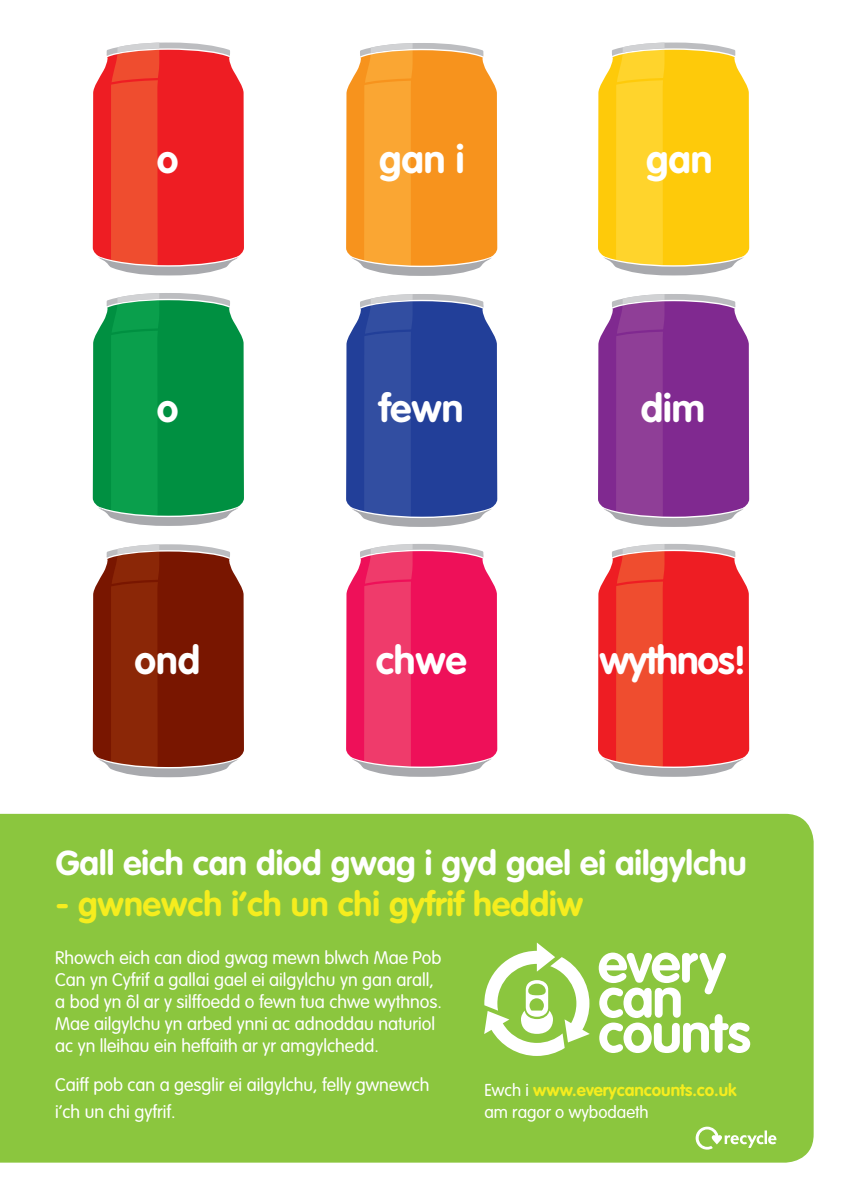
<style>
.page{position:relative;width:842px;height:1191px;background:#fff}
.page>*{position:absolute;margin:0;border:0;box-sizing:border-box;transform-origin:0 0}
.t1{font:700 39px "VAG Rounded";color:#fff}
.t2{font:700 39px "VAG Rounded";letter-spacing:-.03em;color:#fff}
.t3{font:700 34px "VAG Rounded";color:#fff}
.t4{font:700 34px "VAG Rounded";color:#f5ed1e}
.t5{font:300 18px/22px "VAG Rounded";color:#fff}
.t6{font:700 17px/22px "VAG Rounded";color:#f5ed1e}
.s1{font-weight:300;color:#fff}
</style>
<div class="page">
<div style="left:0;top:814px;width:814px;height:348px;background:#8bc63e"></div>
<svg style="left:599px;top:952px;width:151px;height:101px"></svg>
<svg style="left:484px;top:942px;width:106px;height:114px"></svg>
<svg style="left:696px;top:1126px;width:80px;height:23px"></svg>
<svg style="left:93px;top:43px;width:151px;height:232px;background:#ec403c"></svg>
<svg style="left:346px;top:43px;width:151px;height:233px;background:#f5a13a"></svg>
<svg style="left:598px;top:43px;width:151px;height:232px;background:#facf2c"></svg>
<svg style="left:598px;top:294px;width:151px;height:233px;background:#8f449b"></svg>
<svg style="left:346px;top:294px;width:151px;height:233px;background:#3d56a3"></svg>
<svg style="left:93px;top:293px;width:151px;height:233px;background:#1d9d57"></svg>
<svg style="left:346px;top:544px;width:151px;height:233px;background:#ec346e"></svg>
<svg style="left:93px;top:544px;width:151px;height:233px;background:#8a321d"></svg>
<svg style="left:598px;top:544px;width:151px;height:233px;background:#ec413d"></svg>
<h1 class="t1" style="left:157px;top:136px;width:23px">o</h1>
<h1 class="t1" style="left:379px;top:136px;width:87px">gan i</h1>
<h1 class="t1" style="left:646px;top:136px;width:68px">gan</h1>
<h1 class="t1" style="left:157px;top:385px;width:23px">o</h1>
<h1 class="t1" style="left:379px;top:385px;width:86px">fewn</h1>
<h1 class="t1" style="left:641px;top:385px;width:66px">dim</h1>
<h1 class="t1" style="left:135px;top:637px;width:67px">ond</h1>
<h1 class="t1" style="left:376px;top:637px;width:93px">chwe</h1>
<h1 class="t2" style="left:599px;top:637px;width:149px">wythnos!</h1>
<h2 class="t3" style="left:56px;top:842px;width:692px">Gall eich can diod gwag i gyd gael ei ailgylchu</h2>
<h2 class="t4" style="left:56px;top:883px;width:529px">- gwnewch i’ch un chi gyfrif heddiw</h2>
<p class="t5" style="left:55px;top:947px;width:388px">Rhowch eich can diod gwag mewn blwch Mae Pob Can yn Cyfrif a gallai gael ei ailgylchu yn gan arall, a bod yn ôl ar y silffoedd o fewn tua chwe wythnos.<br>Mae ailgylchu yn arbed ynni ac adnoddau naturiol ac yn lleihau ein heffaith ar yr amgylchedd.</p>
<p class="t5" style="left:55px;top:1071px;width:376px;line-height:27px">Caiff pob can a gesglir ei ailgylchu, felly gwnewch i’ch un chi gyfrif.</p>
<p class="t6" style="left:484px;top:1079px;width:254px"><span class="s1">Ewch i</span> www.everycancounts.co.uk <span class="s1">am ragor o wybodaeth</span></p>
</div>
